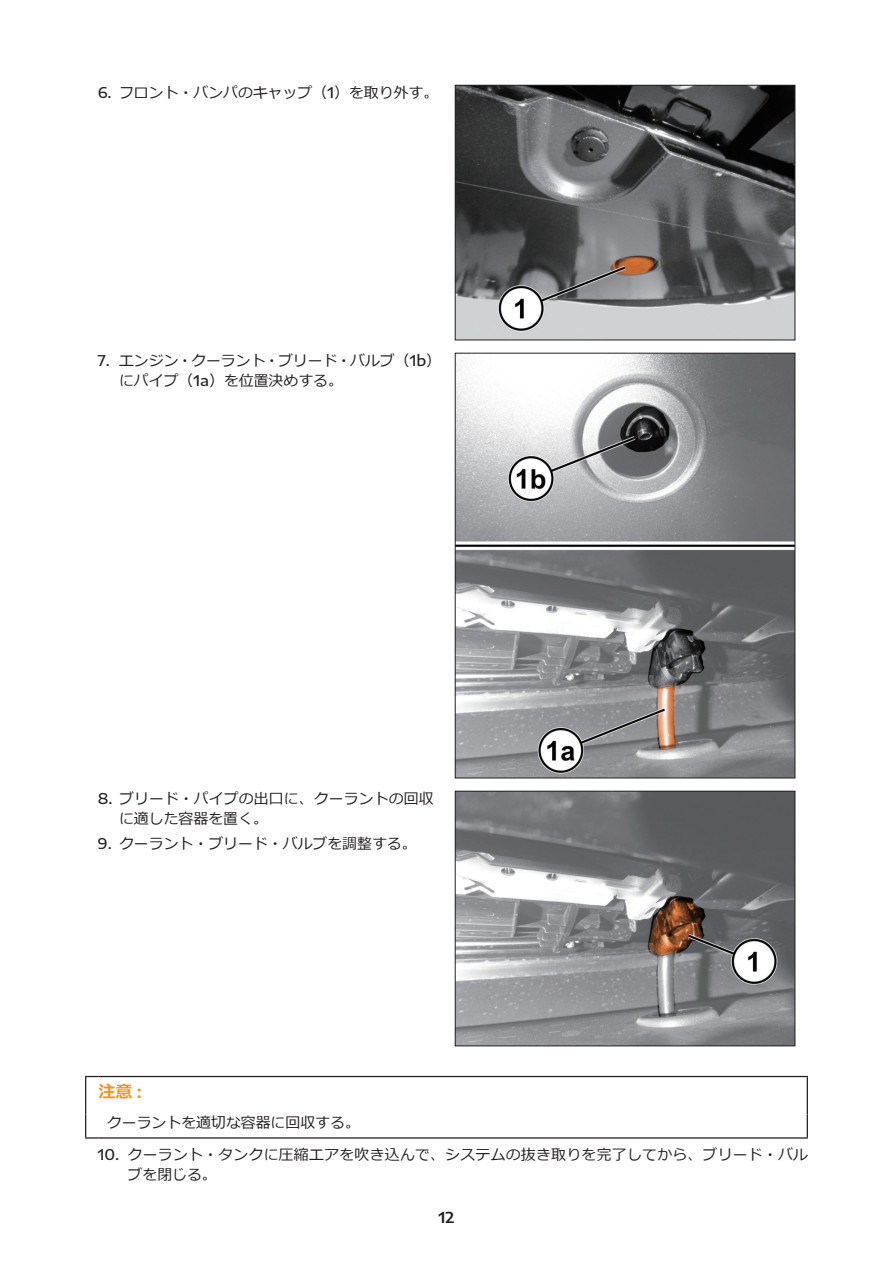
<style>
.page{position:relative;width:893px;height:1263px;background:#fff}
.page>*{position:absolute;margin:0;border:0;box-sizing:border-box;transform-origin:0 0}
.t1{font:700 16.95px "Meiryo";color:#f7931d}
.t2{font:14.85px/20.2px "Meiryo";color:#231f20}
.t3{font:14.85px/32.5px "Meiryo";letter-spacing:.02em;color:#231f20}
.t4{font:500 14.85px "Encode Sans Expanded";color:#231f20}
.t5{font:600 14.85px "Encode Sans Expanded";color:#231f20}
.s1{font-family:"Encode Sans Expanded";font-weight:500}
.s2{font-family:"Encode Sans Expanded";font-weight:600}
</style>
<div class="page">
<img style="left:457px;top:87px;width:336px;height:251px">
<div style="left:455px;top:85px;width:340px;height:255px;border:1px solid #231f20"></div>
<img style="left:457px;top:355px;width:336px;height:421px">
<div style="left:455px;top:353px;width:340px;height:425px;border:1px solid #231f20"></div>
<img style="left:457px;top:793px;width:336px;height:251px">
<div style="left:455px;top:791px;width:340px;height:255px;border:1px solid #231f20"></div>
<svg style="left:85px;top:1076px;width:723px;height:62px"></svg>
<hr style="left:98px;top:1137px;width:710px;height:1px;background:#231f20">
<p class="t4" style="left:98px;top:82px;width:15px">6.</p>
<p class="t2" style="left:119px;top:83px;width:321px">フロント・バンパのキャップ（）<span class="s1">1</span> を取り外す。</p>
<p class="t4" style="left:98px;top:350px;width:14px">7.</p>
<p class="t2" style="left:119px;top:351px;width:324px">エンジン・クーラント・ブリード・バルブ（ <span class="s1">b1</span> (</p>
<p class="t2" style="left:119px;top:371px;width:225px">にパイプ（ ）<span class="s1">a1</span> を位置決めする。</p>
<p class="t2" style="left:119px;top:789px;width:316px;text-indent:-21px"><span class="s1">8.</span> ブリード・パイプの出口に、クーラントの回収に適した容器を置く。</p>
<p class="t2" style="left:119px;top:834px;width:299px">クーラント・ブリード・バルブを調整する。</p>
<p class="t4" style="left:98px;top:832px;width:15px">9.</p>
<p class="t1" style="left:98px;top:1079px;width:45px">注意<span class="s2">:</span></p>
<p class="t3" style="left:128px;top:1107px;width:682px;text-indent:-21px">クーラントを適切な容器に回収する。<br>クーラント・タンクに圧縮エアを吹き込んで、システムの抜き取りを完了してから、ブリード・バル</p>
<p class="t4" style="left:98px;top:1144px;width:23px">10.</p>
<p class="t2" style="left:128px;top:1166px;width:91px">ブを閉じる。</p>
<p class="t5" style="left:439px;top:1206px;width:17px">12</p>
</div>
